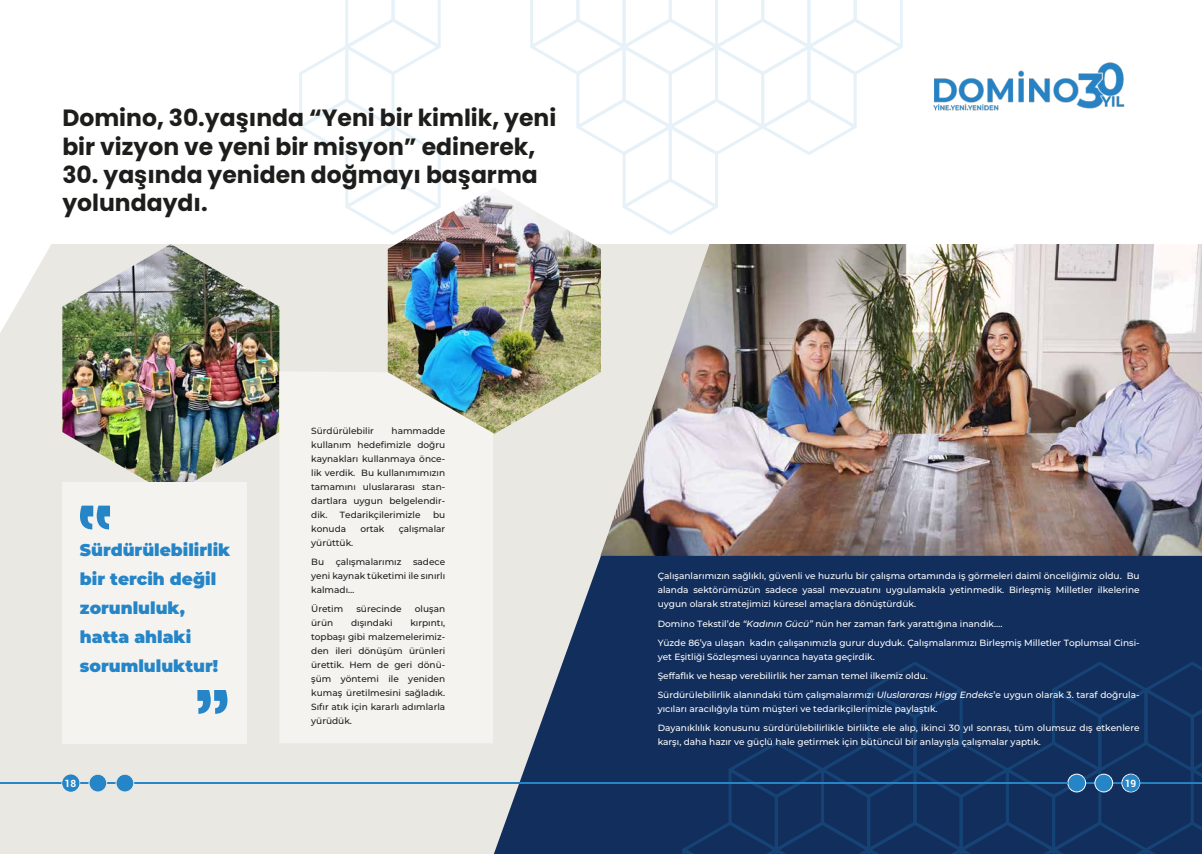
<style>
.page{position:relative;width:1202px;height:854px;background:#fff}
.page>*{position:absolute;margin:0;border:0;box-sizing:border-box;transform-origin:0 0}
.t1{font:700 23.5px/28.2px "Poppins";color:#1d1d1b}
.t2{font:900 17px/29px "Montserrat";color:#2585c7}
.t3{font:700 10px "Roboto";color:#fff}
.t4{font:500 9px/19px "Montserrat";color:#fff}
.t5{font:500 9px/14px "Montserrat";color:#1d1d1b;text-align:justify}
.s1{font-style:italic}
</style>
<div class="page">
<div style="left:0;top:244px;width:494px;height:609px;background:#eae8e3"></div>
<svg style="left:494px;top:433px;width:708px;height:420px;fill:#122e5c"></svg>
<hr style="left:0;top:781px;width:261px;height:2px;background:#2585c7">
<div style="left:61px;top:773px;width:19px;height:19px;border:1px solid #eae8e3;border-radius:50%"></div>
<div style="left:89px;top:774px;width:18px;height:17px;background:#2585c7;border-radius:50%"></div>
<div style="left:88px;top:773px;width:19px;height:19px;border:1px solid #eae8e3;border-radius:50%"></div>
<div style="left:116px;top:774px;width:18px;height:17px;background:#2585c7;border-radius:50%"></div>
<div style="left:116px;top:773px;width:18px;height:19px;border:1px solid #eae8e3;border-radius:50%"></div>
<hr style="left:139px;top:782px;width:462px;height:1px;background:#2585c7">
<hr style="left:601px;top:782px;width:466px;height:1px;background:#2585c7">
<img style="left:62px;top:244px;width:217px;height:241px">
<div style="left:279px;top:371px;width:214px;height:372px;background:#f4f3f0"></div>
<img style="left:388px;top:190px;width:212px;height:243px">
<img style="left:600px;top:244px;width:602px;height:311px">
<svg style="left:299px;top:0;width:146px;height:237px"></svg>
<svg style="left:528px;top:0;width:375px;height:237px"></svg>
<svg style="left:678px;top:659px;width:524px;height:194px"></svg>
<div style="left:62px;top:482px;width:185px;height:261px;background:#f4f3f0"></div>
<img style="left:933px;top:62px;width:192px;height:49px">
<div style="left:62px;top:774px;width:17px;height:17px;background:#2585c7;border-radius:50%"></div>
<div style="left:1123px;top:774px;width:17px;height:17px;background:#2585c7;border-radius:50%"></div>
<svg style="left:80px;top:505px;width:30px;height:24px"></svg>
<svg style="left:197px;top:690px;width:30px;height:23px"></svg>
<h1 class="t1" style="left:62px;top:104px;width:495px">Domino, 30.yaşında “Yeni bir kimlik, yeni bir vizyon ve yeni bir misyon” edinerek,</h1>
<h1 class="t1" style="left:62px;top:160px;width:477px">30. yaşında yeniden doğmayı başarma yolundaydı.</h1>
<h2 class="t2" style="left:80px;top:534px;width:152px">Sürdürülebilirlik bir tercih değil zorunluluk, hatta ahlaki sorumluluktur!</h2>
<p class="t5" style="left:311px;top:423px;width:64px">Sürdürülebilir</p>
<p class="t5" style="left:311px;top:423px;width:136px;text-indent:80px">hammadde kullanım hedefimizle doğru kaynakları kullanmaya önce&shy;lik verdik. Bu kullanımımızın tamamını uluslararası stan&shy;dartlara uygun belgelendir&shy;dik.</p>
<p class="t5" style="left:340px;top:507px;width:82px">Tedarikçilerimizle</p>
<p class="t5" style="left:433px;top:507px;width:14px">bu</p>
<p class="t5" style="left:311px;top:521px;width:37px">konuda</p>
<p class="t5" style="left:360px;top:521px;width:26px">ortak</p>
<p class="t5" style="left:399px;top:521px;width:48px">çalışmalar</p>
<p class="t5" style="left:311px;top:532px;width:44px;line-height:19px">yürüttük.<br>Bu</p>
<p class="t5" style="left:311px;top:554px;width:136px;text-indent:102px">sadece yeni kaynak tüketimi ile sınırlı kalmadı…</p>
<p class="t5" style="left:311px;top:601px;width:34px">Üretim</p>
<p class="t5" style="left:356px;top:601px;width:47px">sürecinde</p>
<p class="t5" style="left:415px;top:601px;width:32px">oluşan</p>
<p class="t5" style="left:311px;top:615px;width:24px">ürün</p>
<p class="t5" style="left:351px;top:615px;width:43px">dışındaki</p>
<p class="t5" style="left:336px;top:554px;width:67px">çalışmalarımız</p>
<p class="t5" style="left:311px;top:615px;width:136px;text-indent:99px">kırpıntı, topbaşı gibi malzemelerimiz&shy;den ileri dönüşüm ürünleri ürettik. Hem de geri dönü&shy;şüm yöntemi ile yeniden kumaş üretilmesini sağladık.<br>Sıfır atık için kararlı adımlarla yürüdük.</p>
<p class="t4" style="left:658px;top:568px;width:483px;line-height:14px;text-align:justify">Çalışanlarımızın sağlıklı, güvenli ve huzurlu bir çalışma ortamında iş görmeleri daimî önceliğimiz oldu. Bu alanda sektörümüzün sadece yasal mevzuatını uygulamakla yetinmedik. Birleşmiş Milletler ilkelerine uygun olarak stratejimizi küresel amaçlara dönüştürdük.</p>
<p class="t4" style="left:658px;top:613px;width:483px">Domino Tekstil’de <span class="s1">“Kadının Gücü”</span> nün her zaman fark yarattığına inandık….<br>Yüzde 86’ya ulaşan kadın çalışanımızla gurur duyduk. Çalışmalarımızı Birleşmiş Milletler Toplumsal Cinsi-</p>
<p class="t4" style="left:658px;top:646px;width:483px">yet Eşitliği Sözleşmesi uyarınca hayata geçirdik.<br>Şeffaflık ve hesap verebilirlik her zaman temel ilkemiz oldu.<br>Sürdürülebilirlik alanındaki tüm çalışmalarımızı <span class="s1">Uluslararası Higg Endeks</span>’e uygun olarak 3. taraf doğrula-</p>
<p class="t4" style="left:658px;top:698px;width:483px">yıcıları aracılığıyla tüm müşteri ve tedarikçilerimizle paylaştık.<br>Dayanıklılık konusunu sürdürülebilirlikle birlikte ele alıp, ikinci 30 yıl sonrası, tüm olumsuz dış etkenlere</p>
<p class="t4" style="left:658px;top:731px;width:385px">karşı, daha hazır ve güçlü hale getirmek için bütüncül bir anlayışla çalışmalar yaptık.</p>
<p class="t3" style="left:65px;top:776px;width:13px">18</p>
<p class="t3" style="left:1125px;top:776px;width:13px">19</p>
</div>
